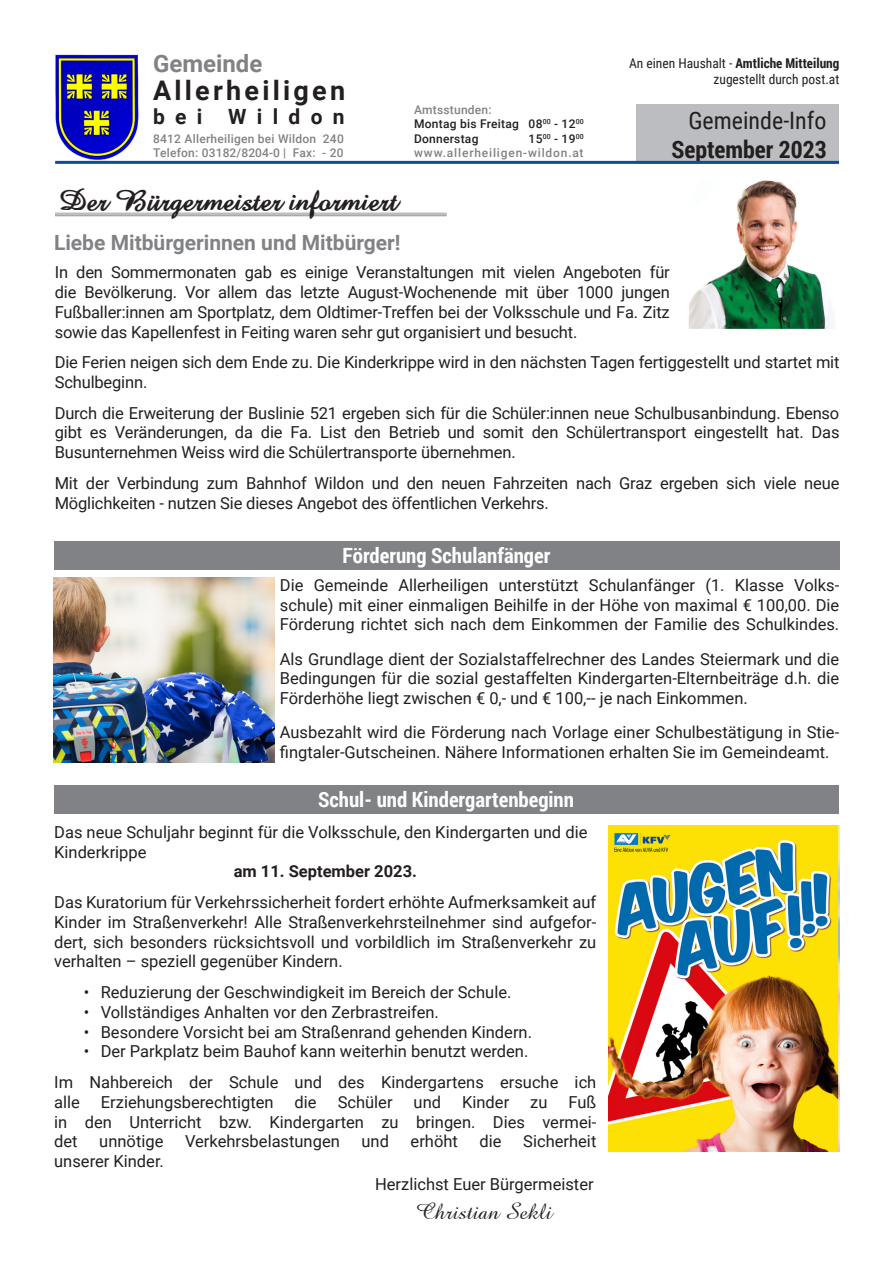
<style>
.page{position:relative;width:893px;height:1263px;background:#fff}
.page>*{position:absolute;margin:0;border:0;box-sizing:border-box;transform-origin:0 0}
.t1{font:700 30px "Amaze";color:#231f20;scale:1.05 1}
.t2{font:700 27px "Roboto";letter-spacing:.12em;color:#231f20}
.t3{font:24px/28.8px "Roboto Condensed";color:#231f20;text-align:right}
.t4{font:24px "Amaze Normal";color:#231f20}
.t5{font:700 24px "Roboto";color:#808285}
.t6{font:700 21px "Roboto Condensed";color:#fff}
.t7{font:700 21px "Roboto";color:#808285}
.t8{font:700 21px "Roboto";letter-spacing:.49em;color:#231f20}
.t9{font:16.5px/19.8px "Roboto";color:#231f20;text-align:justify}
.t10{font:700 16.5px "Roboto";color:#231f20}
.t11{font:700 13.5px "Roboto Condensed";color:#231f20}
.t12{font:13.5px "Roboto Condensed";color:#231f20}
.t13{font:500 12px "Roboto";letter-spacing:.02em;color:#808285}
.t14{font:500 12px "Roboto";letter-spacing:.02em;color:#231f20}
.t15{font:500 12px "Roboto";letter-spacing:.07em;color:#808285}
.s1{font-weight:400}
.s2{font-weight:700}
</style>
<div class="page">
<div style="left:636px;top:104px;width:203px;height:60px;background:#bcbdc0"></div>
<img style="left:55px;top:54px;width:84px;height:106px">
<hr style="left:55px;top:213px;width:391px;height:3px;background:#939598">
<hr style="left:55px;top:212px;width:391px;height:3px;background:#bcbdc0">
<hr style="left:55px;top:161px;width:784px;height:3px;background:#0d4da1">
<img style="left:690px;top:180px;width:144px;height:147px">
<div style="left:54px;top:785px;width:784px;height:29px;background:#808285"></div>
<div style="left:54px;top:541px;width:785px;height:29px;background:#808285"></div>
<img style="left:608px;top:825px;width:231px;height:326px">
<img style="left:54px;top:577px;width:221px;height:185px">
<p class="t5" style="left:153px;top:47px;width:111px">Gemeinde</p>
<p class="t2" style="left:153px;top:72px;width:194px">Allerheiligen</p>
<p class="t8" style="left:153px;top:102px;width:193px">bei Wildon</p>
<p class="t13" style="left:153px;top:130px;width:192px">8412 Allerheiligen bei Wildon 240</p>
<p class="t13" style="left:153px;top:145px;width:192px">Telefon: 03182/8204-0 | Fax: - 20</p>
<p class="t1" style="left:59px;top:180px;width:324px">Der Bürgermeister informiert</p>
<p class="t7" style="left:54px;top:228px;width:348px">Liebe Mitbürgerinnen und Mitbürger!</p>
<p class="t13" style="left:414px;top:101px;width:79px">Amtsstunden:</p>
<p class="t14" style="left:414px;top:116px;width:171px">Montag bis Freitag 08<sup>00</sup> - 12<sup>00</sup></p>
<p class="t14" style="left:414px;top:130px;width:66px">Donnerstag</p>
<p class="t14" style="left:529px;top:130px;width:57px">15<sup>00</sup> - 19<sup>00</sup></p>
<p class="t15" style="left:414px;top:145px;width:171px">www.allerheiligen-wildon.at</p>
<p class="t11" style="left:629px;top:54px;width:212px"><span class="s1">An einen Haushalt -</span> Amtliche Mitteilung</p>
<p class="t12" style="left:713px;top:70px;width:127px">zugestellt durch post.at</p>
<p class="t3" style="left:671px;top:105px;width:157px">Gemeinde-Info<br><span class="s2">September 2023</span></p>
<p class="t9" style="left:55px;top:262px;width:617px">In den Sommermonaten gab es einige Veranstaltungen mit vielen Angeboten für die Bevölkerung. Vor allem das letzte August-Wochenende mit über 1000 jungen Fußballer:innen am Sportplatz, dem Oldtimer-Treffen bei der Volksschule und Fa. Zitz sowie das Kapellenfest in Feiting waren sehr gut organisiert und besucht.</p>
<p class="t9" style="left:55px;top:352px;width:786px">Die Ferien neigen sich dem Ende zu. Die Kinderkrippe wird in den nächsten Tagen fertiggestellt und startet mit<br>Schulbeginn.</p>
<p class="t9" style="left:55px;top:402px;width:786px">Durch die Erweiterung der Buslinie 521 ergeben sich für die Schüler:innen neue Schulbusanbindung. Ebenso gibt es Veränderungen, da die Fa. List den Betrieb und somit den Schülertransport eingestellt hat. Das Busunternehmen Weiss wird die Schülertransporte übernehmen.</p>
<p class="t9" style="left:55px;top:472px;width:786px">Mit der Verbindung zum Bahnhof Wildon und den neuen Fahrzeiten nach Graz ergeben sich viele neue<br>Möglichkeiten - nutzen Sie dieses Angebot des öffentlichen Verkehrs.</p>
<p class="t6" style="left:343px;top:541px;width:209px">Förderung Schulanfänger</p>
<p class="t9" style="left:280px;top:574px;width:561px">Die Gemeinde Allerheiligen unterstützt Schulanfänger (1. Klasse Volks&shy;schule) mit einer einmaligen Beihilfe in der Höhe von maximal € 100,00. Die Förderung richtet sich nach dem Einkommen der Familie des Schulkindes.</p>
<p class="t9" style="left:280px;top:648px;width:561px">Als Grundlage dient der Sozialstaffelrechner des Landes Steiermark und die Bedingungen für die sozial gestaffelten Kindergarten-Elternbeiträge d.h. die Förderhöhe liegt zwischen € 0,- und € 100,-- je nach Einkommen.</p>
<p class="t9" style="left:280px;top:722px;width:561px">Ausbezahlt wird die Förderung nach Vorlage einer Schulbestätigung in Stie&shy;fingtaler-Gutscheinen. Nähere Informationen erhalten Sie im Gemeindeamt.</p>
<p class="t6" style="left:318px;top:785px;width:257px">Schul- und Kindergartenbeginn</p>
<p class="t9" style="left:54px;top:821px;width:535px">Das neue Schuljahr beginnt für die Volksschule, den Kindergarten und die<br>Kinderkrippe</p>
<p class="t10" style="left:234px;top:860px;width:185px">am 11. September 2023.</p>
<p class="t9" style="left:54px;top:891px;width:544px">Das Kuratorium für Verkehrssicherheit fordert erhöhte Aufmerksamkeit auf Kinder im Straßenverkehr! Alle Straßenverkehrsteilnehmer sind aufgefor&shy;dert, sich besonders rücksichtsvoll und vorbildlich im Straßenverkehr zu verhalten – speziell gegenüber Kindern.</p>
<p class="t9" style="left:84px;top:981px;width:429px">• Reduzierung der Geschwindigkeit im Bereich der Schule.</p>
<p class="t9" style="left:84px;top:1001px;width:356px">• Vollständiges Anhalten vor den Zerbrastreifen.</p>
<p class="t9" style="left:84px;top:1021px;width:450px">• Besondere Vorsicht bei am Straßenrand gehenden Kindern.</p>
<p class="t9" style="left:84px;top:1041px;width:446px">• Der Parkplatz beim Bauhof kann weiterhin benutzt werden.</p>
<p class="t9" style="left:54px;top:1071px;width:544px">Im Nahbereich der Schule und des Kindergartens ersuche ich alle</p>
<p class="t9" style="left:54px;top:1091px;width:544px;text-indent:514px">Fuß in den Unterricht bzw. Kindergarten zu bringen. Dies vermei&shy;det</p>
<p class="t9" style="left:101px;top:1091px;width:174px">Erziehungsberechtigten</p>
<p class="t9" style="left:295px;top:1091px;width:24px">die</p>
<p class="t9" style="left:338px;top:1091px;width:56px">Schüler</p>
<p class="t9" style="left:414px;top:1091px;width:29px">und</p>
<p class="t9" style="left:462px;top:1091px;width:49px">Kinder</p>
<p class="t9" style="left:530px;top:1091px;width:19px">zu</p>
<p class="t9" style="left:99px;top:1131px;width:66px">unnötige</p>
<p class="t9" style="left:185px;top:1131px;width:156px">Verkehrsbelastungen</p>
<p class="t9" style="left:361px;top:1131px;width:29px">und</p>
<p class="t9" style="left:411px;top:1131px;width:49px">erhöht</p>
<p class="t9" style="left:480px;top:1131px;width:24px">die</p>
<p class="t9" style="left:523px;top:1131px;width:75px">Sicherheit</p>
<p class="t9" style="left:54px;top:1151px;width:111px">unserer Kinder.</p>
<p class="t9" style="left:375px;top:1173px;width:220px">Herzlichst Euer Bürgermeister</p>
<p class="t4" style="left:416px;top:1195px;width:137px">Christian Sekli</p>
</div>
